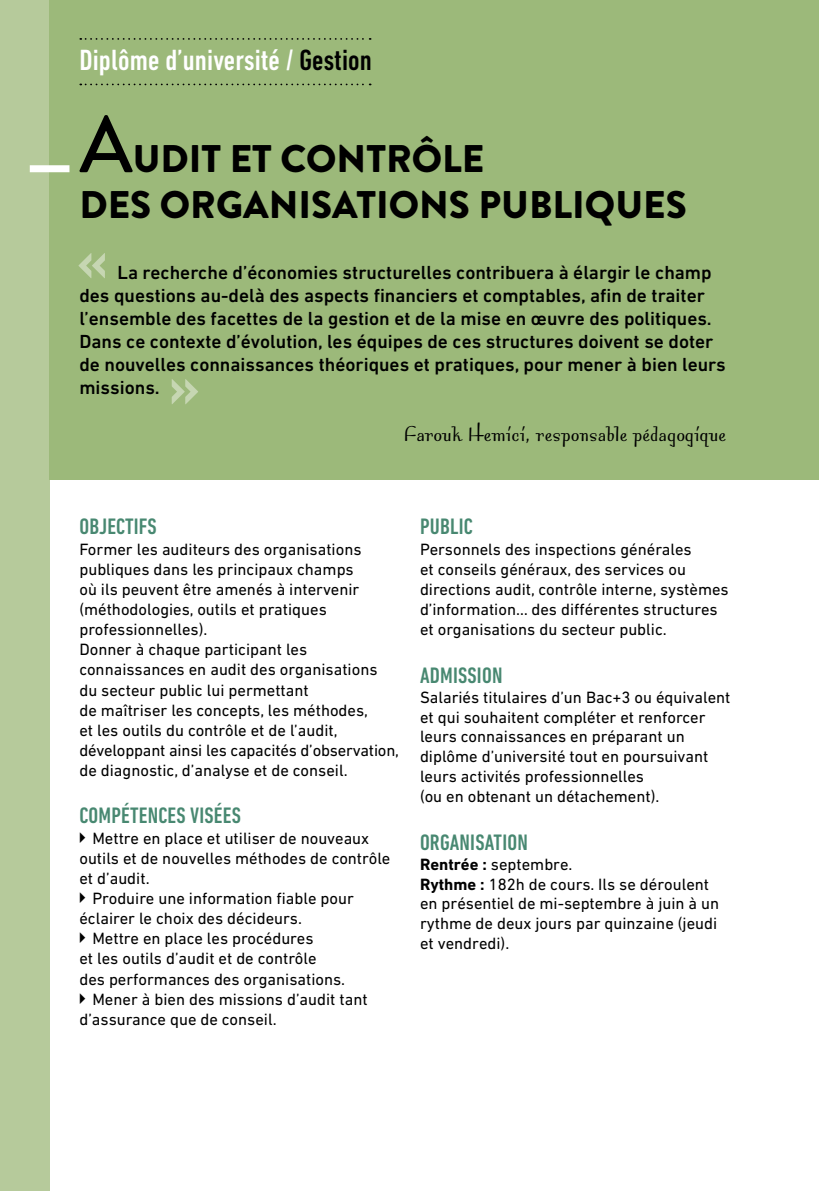
<style>
.page{position:relative;width:819px;height:1191px;background:#fff}
.page>*{position:absolute;margin:0;border:0;box-sizing:border-box;transform-origin:0 0}
.t1{font:700 55.3px "DIN Next LT Pro";color:#c6d6b2}
.t2{font:900 38.5px/46.2px "Brandon Grotesque";color:#000}
.t3{font:500 condensed 29.75px "DIN Next LT Pro";letter-spacing:.005em;color:#fff}
.t4{font:24.5px "Bossa Nova MVB";color:#000}
.t5{font:500 condensed 22.75px "DIN Next LT Pro";letter-spacing:.01em;color:#488871}
.t6{font:500 19.25px/23.1px "DIN Next LT Pro";color:#000}
.t7{font:16.62px/20.1px "DIN Next LT Pro";color:#000}
.s1{color:#000}
.s2{font-weight:500;font-size:80.5px}
.s3{font-weight:700}
.s4{font-style:inherit}
</style>
<div class="page">
<div style="left:0;top:0;width:50px;height:1191px;background:#b6ca9b"></div>
<div style="left:50px;top:0;width:769px;height:480px;background:#9cb97a"></div>
<div style="left:30px;top:165px;width:39px;height:7px;background:#fff"></div>
<svg style="left:80px;top:84px;width:290px;height:1px"></svg>
<svg style="left:80px;top:38px;width:290px;height:2px"></svg>
<h3 class="t3" style="left:79px;top:43px;width:294px">Diplôme d’université / <span class="s1">Gestion</span></h3>
<h2 class="t2" style="left:79px;top:136px;width:609px"><span class="s2">A</span>UDIT ET CONTRÔLE<br>DES ORGANISATIONS PUBLIQUES</h2>
<h1 class="t1" style="left:77px;top:229px;width:33px">«</h1>
<p class="t6" style="left:79px;top:260px;width:648px;text-indent:38px">La recherche d’économies structurelles contribuera à élargir le champ des questions au-delà des aspects financiers et comptables, afin de traiter l’ensemble des facettes de la gestion et de la mise en œuvre des politiques.<br>Dans ce contexte d’évolution, les équipes de ces structures doivent se doter de nouvelles connaissances théoriques et pratiques, pour mener à bien leurs missions.</p>
<h1 class="t1" style="left:168px;top:355px;width:33px">»</h1>
<h3 class="t4" style="left:403px;top:422px;width:325px">Farouk Hemici, responsable pédagogique</h3>
<h3 class="t5" style="left:79px;top:514px;width:79px">OBJECTIFS</h3>
<p class="t7" style="left:79px;top:538px;width:321px">Former les auditeurs des organisations publiques dans les principaux champs<br>où ils peuvent être amenés à intervenir (méthodologies, outils et pratiques professionnelles).<br>Donner à chaque participant les connaissances en audit des organisations du secteur public lui permettant<br>de maîtriser les concepts, les méthodes,<br>et les outils du contrôle et de l’audit, développant ainsi les capacités d’observation, de diagnostic, d’analyse et de conseil.</p>
<h3 class="t5" style="left:79px;top:803px;width:163px">COMPÉTENCES VISÉES</h3>
<p class="t7" style="left:92px;top:827px;width:278px">Mettre en place et utiliser de nouveaux</p>
<p class="t7" style="left:79px;top:847px;width:312px">outils et de nouvelles méthodes de contrôle</p>
<p class="t7" style="left:79px;top:868px;width:72px">et d’audit.</p>
<p class="t7" style="left:92px;top:888px;width:263px">Produire une information fiable pour</p>
<p class="t7" style="left:79px;top:908px;width:224px">éclairer le choix des décideurs.</p>
<p class="t7" style="left:92px;top:928px;width:222px">Mettre en place les procédures</p>
<p class="t7" style="left:79px;top:948px;width:239px">et les outils d’audit et de contrôle</p>
<p class="t7" style="left:79px;top:968px;width:267px">des performances des organisations.</p>
<p class="t7" style="left:92px;top:988px;width:277px">Mener à bien des missions d’audit tant</p>
<p class="t7" style="left:79px;top:1008px;width:199px">d’assurance que de conseil.</p>
<h3 class="t5" style="left:420px;top:514px;width:54px">PUBLIC</h3>
<p class="t7" style="left:420px;top:538px;width:310px">Personnels des inspections générales<br>et conseils généraux, des services ou directions audit, contrôle interne, systèmes d’information… des différentes structures et organisations du secteur public.</p>
<h3 class="t5" style="left:420px;top:662px;width:84px">ADMISSION</h3>
<p class="t7" style="left:420px;top:687px;width:312px">Salariés titulaires d’un Bac+3 ou équivalent et qui souhaitent compléter et renforcer leurs connaissances en préparant un diplôme d’université tout en poursuivant leurs activités professionnelles<br>(ou en obtenant un détachement).</p>
<h3 class="t5" style="left:420px;top:829px;width:109px">ORGANISATION</h3>
<p class="t7" style="left:420px;top:853px;width:301px"><span class="s3">Rentrée :</span> septembre.<br><span class="s3">Rythme :</span> 18<span class="s4">2</span>h de cours. Ils se déroulent en présentiel de mi-septembre à juin à un rythme de deux jours par quinzaine (jeudi et vendredi).</p>
</div>
